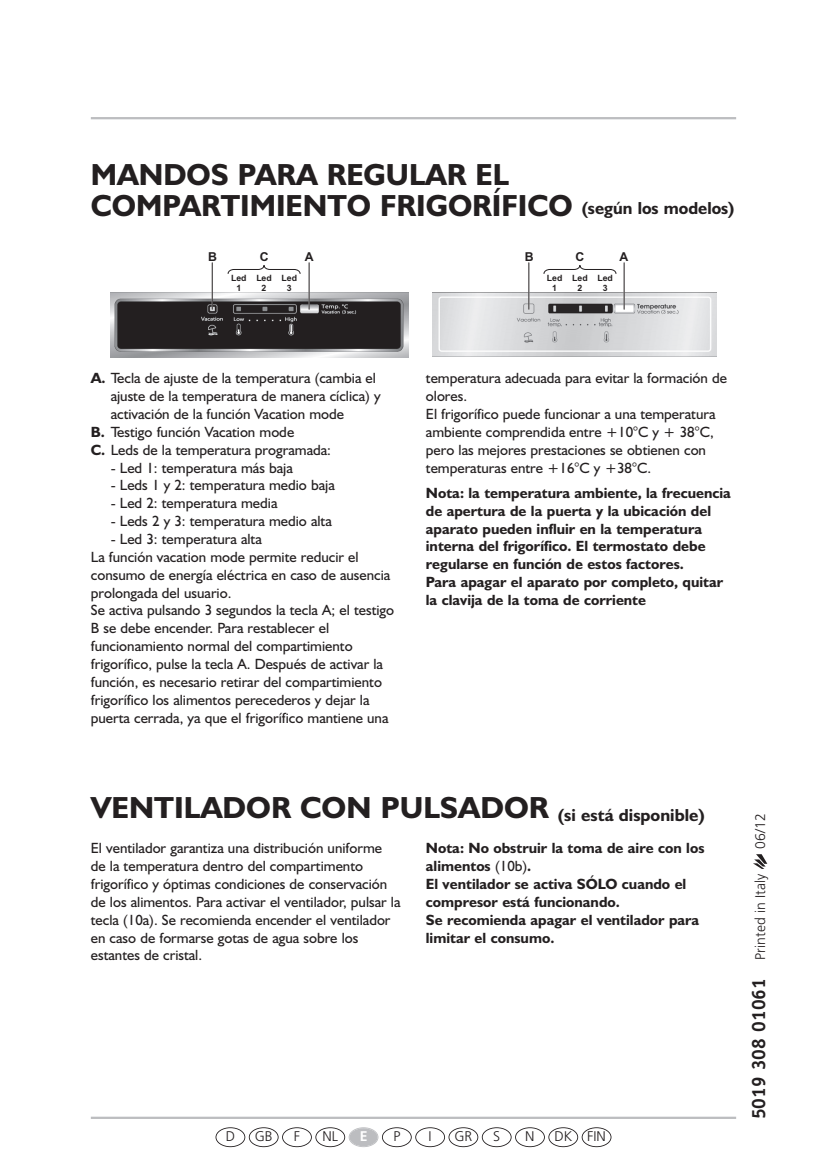
<style>
.page{position:relative;width:827px;height:1167px;background:#fff}
.page>*{position:absolute;margin:0;border:0;box-sizing:border-box;transform-origin:0 0}
.t1{font:700 30.62px/31.5px "Humanist 521 BT";color:#231f20}
.t2{font:14.88px/17.8px "Humanist 521 BT";color:#231f20}
.t3{font:700 14.88px/17.8px "Humanist 521 BT";color:#231f20}
.t4{font:300 14px "Frutiger";color:#231f20}
.t5{font:700 14px "Frutiger";color:#fff}
.t6{font:700 12.25px "Arial";color:#231f20}
.t7{font:700 8.75px/9.8px "Arial";color:#231f20}
.s1{font-size:17.5px}
.s2{font-weight:700}
.s3{font-weight:400}
.s4{font-family:"Officina Sans";font-weight:700;font-size:19.25px}
</style>
<div class="page">
<hr style="left:91px;top:1116px;width:645px;height:3px;background:#bcbdc0">
<div style="left:581px;top:1127px;width:30px;height:20px;border:2px solid #231f20;border-radius:50%"></div>
<div style="left:548px;top:1127px;width:30px;height:20px;border:2px solid #231f20;border-radius:50%"></div>
<div style="left:515px;top:1127px;width:30px;height:20px;border:2px solid #231f20;border-radius:50%"></div>
<div style="left:482px;top:1127px;width:29px;height:20px;border:2px solid #231f20;border-radius:50%"></div>
<div style="left:448px;top:1127px;width:30px;height:20px;border:2px solid #231f20;border-radius:50%"></div>
<div style="left:415px;top:1127px;width:30px;height:20px;border:2px solid #231f20;border-radius:50%"></div>
<div style="left:382px;top:1127px;width:29px;height:20px;border:2px solid #231f20;border-radius:50%"></div>
<div style="left:349px;top:1128px;width:28px;height:18px;background:#bcbdc0;border-radius:50%"></div>
<div style="left:348px;top:1127px;width:30px;height:20px;border:2px solid #bcbdc0;border-radius:50%"></div>
<div style="left:315px;top:1127px;width:30px;height:20px;border:2px solid #231f20;border-radius:50%"></div>
<div style="left:282px;top:1127px;width:30px;height:20px;border:2px solid #231f20;border-radius:50%"></div>
<div style="left:249px;top:1127px;width:29px;height:20px;border:2px solid #231f20;border-radius:50%"></div>
<div style="left:215px;top:1127px;width:30px;height:20px;border:2px solid #231f20;border-radius:50%"></div>
<hr style="left:91px;top:117px;width:645px;height:2px;background:#bcbdc0">
<svg style="left:753px;top:854px;width:14px;height:15px"></svg>
<img style="left:432px;top:293px;width:284px;height:64px">
<img style="left:110px;top:293px;width:298px;height:65px">
<hr style="left:308px;top:263px;width:1px;height:46px;background:#fff">
<hr style="left:212px;top:263px;width:1px;height:46px;background:#231f20">
<hr style="left:309px;top:263px;width:1px;height:46px;background:#231f20">
<svg style="left:227px;top:265px;width:74px;height:9px"></svg>
<hr style="left:528px;top:263px;width:1px;height:46px;background:#231f20">
<hr style="left:623px;top:263px;width:1px;height:46px;background:#231f20">
<svg style="left:543px;top:265px;width:74px;height:9px"></svg>
<h1 class="t1" style="left:91px;top:162px;width:645px">MANDOS PARA REGULAR EL<br>COMPARTIMIENTO FRIGORÍFICO <span class="s1">(según los modelos)</span></h1>
<p class="t6" style="left:208px;top:250px;width:10px">B</p>
<p class="t6" style="left:260px;top:250px;width:10px">C</p>
<p class="t6" style="left:305px;top:250px;width:10px">A</p>
<p class="t6" style="left:525px;top:250px;width:10px">B</p>
<p class="t6" style="left:575px;top:250px;width:10px">C</p>
<p class="t6" style="left:619px;top:250px;width:10px">A</p>
<p class="t7" style="left:552px;top:273px;width:62px;text-indent:-5px">Led Led Led<br>1</p>
<p class="t7" style="left:236px;top:273px;width:62px;text-indent:-5px">Led Led Led<br>1</p>
<p class="t7" style="left:261px;top:283px;width:6px">2</p>
<p class="t7" style="left:287px;top:283px;width:6px">3</p>
<p class="t7" style="left:577px;top:283px;width:6px">2</p>
<p class="t7" style="left:602px;top:283px;width:6px">3</p>
<p class="t2" style="left:91px;top:371px;width:286px"><span class="s2">A.</span> Tecla de ajuste de la temperatura (cambia el</p>
<p class="t2" style="left:111px;top:389px;width:271px">ajuste de la temperatura de manera cíclica) y</p>
<p class="t2" style="left:111px;top:407px;width:235px">activación de la función Vacation mode</p>
<p class="t2" style="left:91px;top:424px;width:205px"><span class="s2">B.</span> Testigo función Vacation mode</p>
<p class="t2" style="left:91px;top:442px;width:242px"><span class="s2">C.</span> Leds de la temperatura programada:</p>
<p class="t2" style="left:111px;top:460px;width:184px">- Led 1: temperatura más baja</p>
<p class="t2" style="left:111px;top:478px;width:225px">- Leds 1 y 2: temperatura medio baja</p>
<p class="t2" style="left:111px;top:496px;width:168px">- Led 2: temperatura media</p>
<p class="t2" style="left:111px;top:514px;width:223px">- Leds 2 y 3: temperatura medio alta</p>
<p class="t2" style="left:91px;top:532px;width:305px;text-indent:20px">- Led 3: temperatura alta<br>La función vacation mode permite reducir el consumo de energía eléctrica en caso de ausencia prolongada del usuario.<br>Se activa pulsando 3 segundos la tecla A; el testigo B se debe encender. Para restablecer el funcionamiento normal del compartimiento frigorífico, pulse la tecla A. Después de activar la función, es necesario retirar del compartimiento frigorífico los alimentos perecederos y dejar la puerta cerrada, ya que el frigorífico mantiene una</p>
<p class="t2" style="left:426px;top:371px;width:302px">temperatura adecuada para evitar la formación de olores.<br>El frigorífico puede funcionar a una temperatura ambiente comprendida entre +10°C y + 38°C, pero las mejores prestaciones se obtienen con temperaturas entre +16°C y +38°C.</p>
<p class="t3" style="left:426px;top:485px;width:306px">Nota: la temperatura ambiente, la frecuencia de apertura de la puerta y la ubicación del aparato pueden influir en la temperatura interna del frigorífico. El termostato debe regularse en función de estos factores.<br>Para apagar el aparato por completo, quitar la clavija de la toma de corriente</p>
<h1 class="t1" style="left:91px;top:796px;width:615px">VENTILADOR CON PULSADOR <span class="s1">(si está disponible)</span></h1>
<p class="t2" style="left:91px;top:841px;width:311px">El ventilador garantiza una distribución uniforme de la temperatura dentro del compartimento frigorífico y óptimas condiciones de conservación de los alimentos. Para activar el ventilador, pulsar la tecla (10a). Se recomienda encender el ventilador en caso de formarse gotas de agua sobre los estantes de cristal.</p>
<p class="t3" style="left:426px;top:841px;width:280px">Nota: No obstruir la toma de aire con los alimentos <span class="s3">(10b)</span>.<br>El ventilador se activa SÓLO cuando el compresor está funcionando.<br>Se recomienda apagar el ventilador para limitar el consumo.</p>
<p class="t4" style="left:226px;top:1131px;width:11px">D</p>
<p class="t4" style="left:255px;top:1131px;width:19px">GB</p>
<p class="t4" style="left:294px;top:1131px;width:8px">F</p>
<p class="t4" style="left:322px;top:1131px;width:17px">NL</p>
<p class="t5" style="left:359px;top:1131px;width:9px">E</p>
<p class="t4" style="left:393px;top:1131px;width:8px">P</p>
<p class="t4" style="left:428px;top:1131px;width:5px">I</p>
<p class="t4" style="left:454px;top:1131px;width:19px">GR</p>
<p class="t4" style="left:493px;top:1131px;width:8px">S</p>
<p class="t4" style="left:525px;top:1131px;width:11px">N</p>
<p class="t4" style="left:554px;top:1131px;width:53px">DK FIN</p>
<p class="t4" style="left:754px;top:848px;width:37px;rotate:-90deg">06/12</p>
<p class="t4" style="left:754px;top:1119px;width:247px;rotate:-90deg"><span class="s4">5019 308 01061</span> Printed in Italy</p>
</div>
